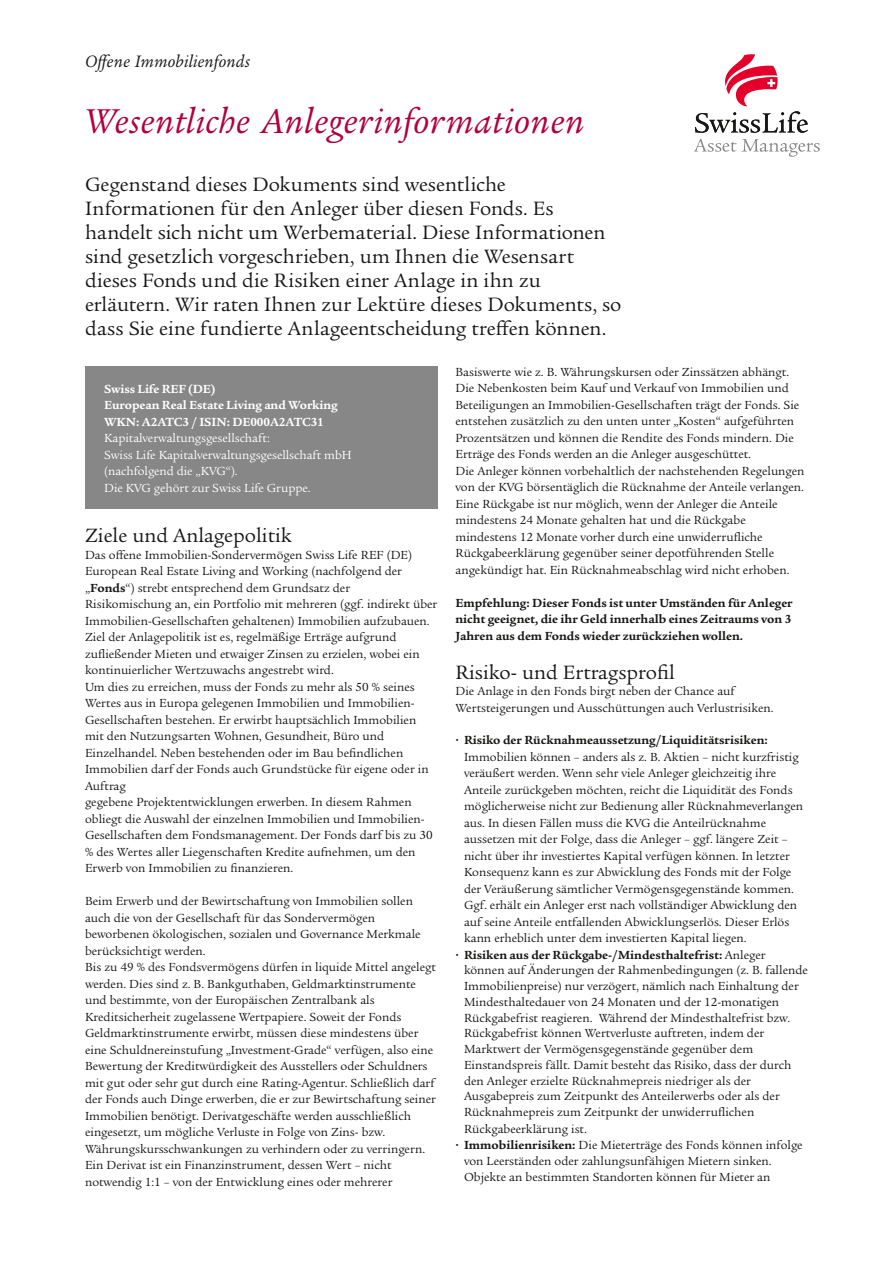
<style>
.page{position:relative;width:893px;height:1263px;background:#fff}
.page>*{position:absolute;margin:0;border:0;box-sizing:border-box;transform-origin:0 0}
.Book_25_27pt_K{font:italic 37.5px "Legacy Serif ITC Pro";letter-spacing:.015em;color:#b0003b}
.Book_14_16pt_K{font:21px/24px "Legacy Serif ITC Pro";color:#181716}
.Subtitel{font:21px "Legacy Serif ITC Pro";color:#181716}
.Header_Left_16pt_K{font:italic 18px "Legacy Serif ITC Pro";letter-spacing:.01em;color:#181716}
.Book_10_13pt_K{font:12.75px/16.5px "Legacy Serif ITC Pro";color:#181716}
.Book_10_13pt_K-2{font:700 12.75px/16.5px "Legacy Serif ITC Pro";color:#181716;text-align:justify}
.Book_10_13pt_K-3{font:12.75px/16.5px "Legacy Serif ITC Pro";letter-spacing:-.005em;color:#fff}
.Book_10_13pt_K-4{font:700 12.75px/16.5px "Legacy Serif ITC Pro";letter-spacing:-.005em;color:#fff}
.s1{font-weight:700}
</style>
<div class="page">
<svg style="left:695px;top:54px;width:113px;height:79px"></svg>
<svg style="left:694px;top:139px;width:126px;height:18px"></svg>
<div style="left:85px;top:367px;width:353px;height:142px;background:#868786"></div>
<p class="Header_Left_16pt_K" style="left:85px;top:50px;width:167px">Offene Immobilienfonds</p>
<p class="Book_25_27pt_K" style="left:85px;top:98px;width:501px">Wesentliche Anlegerinformationen</p>
<p class="Book_14_16pt_K" style="left:85px;top:172px;width:538px">Gegenstand dieses Dokuments sind wesentliche Informationen für den Anleger über diesen Fonds. Es handelt sich nicht um Werbematerial. Diese Informationen sind gesetzlich vorgeschrieben, um Ihnen die Wesensart dieses Fonds und die Risiken einer Anlage in ihn zu erläutern. Wir raten Ihnen zur Lektüre dieses Dokuments, so dass Sie eine fundierte Anlageentscheidung treffen können.</p>
<p class="Book_10_13pt_K-4" style="left:104px;top:381px;width:235px">Swiss Life REF (DE)<br>European Real Estate Living and Working</p>
<p class="Book_10_13pt_K-4" style="left:104px;top:414px;width:221px">WKN: A2ATC3 / ISIN: DE000A2ATC31</p>
<p class="Book_10_13pt_K-3" style="left:104px;top:430px;width:167px">Kapitalverwaltungsgesellschaft:</p>
<p class="Book_10_13pt_K-3" style="left:104px;top:446px;width:249px">Swiss Life Kapitalverwaltungsgesellschaft mbH (nachfolgend die „KVG“).</p>
<p class="Book_10_13pt_K-3" style="left:104px;top:479px;width:208px">Die KVG gehört zur Swiss Life Gruppe.</p>
<p class="Subtitel" style="left:85px;top:523px;width:209px">Ziele und Anlagepolitik</p>
<p class="Book_10_13pt_K" style="left:85px;top:546px;width:354px">Das offene Immobilien-Sondervermögen Swiss Life REF (DE)<br>European Real Estate Living and Working (nachfolgend der „<span class="s1">Fonds</span>“) strebt entsprechend dem Grundsatz der Risikomischung an, ein Portfolio mit mehreren (ggf. indirekt über Immobilien-Gesellschaften gehaltenen) Immobilien aufzubauen.<br>Ziel der Anlagepolitik ist es, regelmäßige Erträge aufgrund zufließender Mieten und etwaiger Zinsen zu erzielen, wobei ein kontinuierlicher Wertzuwachs angestrebt wird.</p>
<p class="Book_10_13pt_K" style="left:85px;top:678px;width:345px">Um dies zu erreichen, muss der Fonds zu mehr als 50 % seines Wertes aus in Europa gelegenen Immobilien und Immobilien-Gesellschaften bestehen. Er erwirbt hauptsächlich Immobilien mit den Nutzungsarten Wohnen, Gesundheit, Büro und Einzelhandel. Neben bestehenden oder im Bau befindlichen Immobilien darf der Fonds auch Grundstücke für eigene oder in Auftrag</p>
<p class="Book_10_13pt_K" style="left:85px;top:794px;width:349px">gegebene Projektentwicklungen erwerben. In diesem Rahmen obliegt die Auswahl der einzelnen Immobilien und Immobilien-Gesellschaften dem Fondsmanagement. Der Fonds darf bis zu 30 % des Wertes aller Liegenschaften Kredite aufnehmen, um den Erwerb von Immobilien zu finanzieren.</p>
<p class="Book_10_13pt_K" style="left:85px;top:893px;width:337px">Beim Erwerb und der Bewirtschaftung von Immobilien sollen auch die von der Gesellschaft für das Sondervermögen beworbenen ökologischen, sozialen und Governance Merkmale berücksichtigt werden.</p>
<p class="Book_10_13pt_K" style="left:85px;top:959px;width:353px">Bis zu 49 % des Fondsvermögens dürfen in liquide Mittel angelegt werden. Dies sind z. B. Bankguthaben, Geldmarktinstrumente und bestimmte, von der Europäischen Zentralbank als Kreditsicherheit zugelassene Wertpapiere. Soweit der Fonds Geldmarktinstrumente erwirbt, müssen diese mindestens über eine Schuldnereinstufung „Investment-Grade“ verfügen, also eine Bewertung der Kreditwürdigkeit des Ausstellers oder Schuldners mit gut oder sehr gut durch eine Rating-Agentur. Schließlich darf der Fonds auch Dinge erwerben, die er zur Bewirtschaftung seiner Immobilien benötigt. Derivatgeschäfte werden ausschließlich eingesetzt, um mögliche Verluste in Folge von Zins- bzw.<br>Währungskursschwankungen zu verhindern oder zu verringern.<br>Ein Derivat ist ein Finanzinstrument, dessen Wert – nicht notwendig 1:1 – von der Entwicklung eines oder mehrerer</p>
<p class="Book_10_13pt_K" style="left:455px;top:363px;width:345px">Basiswerte wie z. B. Währungskursen oder Zinssätzen abhängt.<br>Die Nebenkosten beim Kauf und Verkauf von Immobilien und Beteiligungen an Immobilien-Gesellschaften trägt der Fonds. Sie entstehen zusätzlich zu den unten unter „Kosten“ aufgeführten Prozentsätzen und können die Rendite des Fonds mindern. Die Erträge des Fonds werden an die Anleger ausgeschüttet.</p>
<p class="Book_10_13pt_K" style="left:455px;top:462px;width:351px">Die Anleger können vorbehaltlich der nachstehenden Regelungen von der KVG börsentäglich die Rücknahme der Anteile verlangen.<br>Eine Rückgabe ist nur möglich, wenn der Anleger die Anteile mindestens 24 Monate gehalten hat und die Rückgabe mindestens 12 Monate vorher durch eine unwiderrufliche Rückgabeerklärung gegenüber seiner depotführenden Stelle angekündigt hat. Ein Rücknahmeabschlag wird nicht erhoben.</p>
<p class="Book_10_13pt_K-2" style="left:455px;top:594px;width:339px">Empfehlung: Dieser Fonds ist unter Umständen für Anleger nicht geeignet, die ihr Geld innerhalb eines Zeitraums von 3<br>Jahren aus dem Fonds wieder zurückziehen wollen.</p>
<p class="Subtitel" style="left:455px;top:659px;width:221px">Risiko- und Ertragsprofil</p>
<p class="Book_10_13pt_K" style="left:455px;top:683px;width:320px">Die Anlage in den Fonds birgt neben der Chance auf<br>Wertsteigerungen und Ausschüttungen auch Verlustrisiken.</p>
<p class="Book_10_13pt_K" style="left:464px;top:732px;width:341px"><span class="s1">Risiko der Rücknahmeaussetzung/Liquiditätsrisiken:<br></span>Immobilien können – anders als z. B. Aktien – nicht kurzfristig veräußert werden. Wenn sehr viele Anleger gleichzeitig ihre Anteile zurückgeben möchten, reicht die Liquidität des Fonds möglicherweise nicht zur Bedienung aller Rücknahmeverlangen aus. In diesen Fällen muss die KVG die Anteilrücknahme aussetzen mit der Folge, dass die Anleger – ggf. längere Zeit – nicht über ihr investiertes Kapital verfügen können. In letzter Konsequenz kann es zur Abwicklung des Fonds mit der Folge der Veräußerung sämtlicher Vermögensgegenstände kommen.<br>Ggf. erhält ein Anleger erst nach vollständiger Abwicklung den auf seine Anteile entfallenden Abwicklungserlös. Dieser Erlös kann erheblich unter dem investierten Kapital liegen.</p>
<p class="Book_10_13pt_K" style="left:464px;top:946px;width:345px;line-height:15.8px"><span class="s1">Risiken aus der Rückgabe-/Mindesthaltefrist:</span> Anleger können auf Änderungen der Rahmenbedingungen (z. B. fallende Immobilienpreise) nur verzögert, nämlich nach Einhaltung der Mindesthaltedauer von 24 Monaten und der 12-monatigen Rückgabefrist reagieren. Während der Mindesthaltefrist bzw.<br>Rückgabefrist können Wertverluste auftreten, indem der Marktwert der Vermögensgegenstände gegenüber dem Einstandspreis fällt. Damit besteht das Risiko, dass der durch den Anleger erzielte Rücknahmepreis niedriger als der Ausgabepreis zum Zeitpunkt des Anteilerwerbs oder als der Rücknahmepreis zum Zeitpunkt der unwiderruflichen Rückgabeerklärung ist.</p>
<p class="Book_10_13pt_K" style="left:464px;top:1137px;width:340px;line-height:15.8px"><span class="s1">Immobilienrisiken:</span> Die Mieterträge des Fonds können infolge von Leerständen oder zahlungsunfähigen Mietern sinken.<br>Objekte an bestimmten Standorten können für Mieter an</p>
</div>
